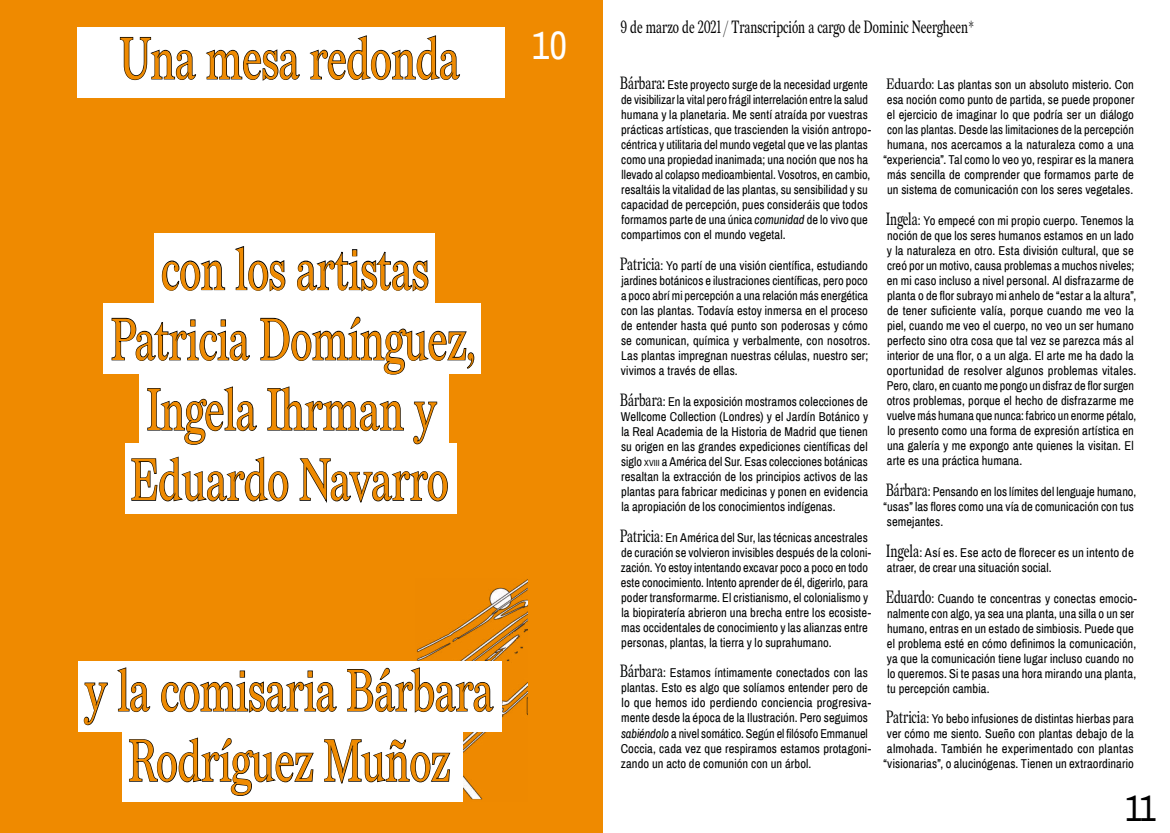
<style>
.page{position:relative;width:1170px;height:833px;background:#fff}
.page>*{position:absolute;margin:0;border:0;box-sizing:border-box;transform-origin:0 0}
.t1{font:58.88px/70.2px "Redaction";color:#ef8a00;text-align:center;scale:.7 1}
.t2{font:38.75px "Archivo Narrow";color:#fff}
.t3{font:36.25px "Archivo Narrow";color:#000}
.t4{font:17.75px "Redaction";color:#000;scale:.68 1}
.t5{font:12.5px/15px "Archivo Narrow";letter-spacing:.005em;color:#010202}
.s1{font-family:"Redaction";font-size:17.75px}
.s2{font-style:italic}
.s3{font-size:8.75px}
.s4{font-family:"Redaction";font-size:15px}
</style>
<div class="page">
<div style="left:0;top:0;width:602px;height:833px;background:#ef8a00"></div>
<img style="left:416px;top:579px;width:111px;height:222px">
<div style="left:77px;top:27px;width:427px;height:70px;background:#fff"></div>
<div style="left:154px;top:234px;width:281px;height:70px;background:#fff"></div>
<div style="left:103px;top:304px;width:378px;height:70px;background:#fff"></div>
<div style="left:139px;top:374px;width:309px;height:70px;background:#fff"></div>
<div style="left:125px;top:444px;width:332px;height:70px;background:#fff"></div>
<div style="left:122px;top:731px;width:340px;height:70px;background:#fff"></div>
<div style="left:78px;top:661px;width:423px;height:70px;background:#fff"></div>
<svg style="left:119px;top:37px;width:77px;height:44px"></svg>
<svg style="left:206px;top:49px;width:94px;height:32px"></svg>
<svg style="left:309px;top:35px;width:151px;height:46px"></svg>
<svg style="left:161px;top:260px;width:65px;height:31px"></svg>
<svg style="left:235px;top:246px;width:51px;height:46px"></svg>
<svg style="left:297px;top:249px;width:132px;height:43px"></svg>
<svg style="left:111px;top:317px;width:139px;height:44px"></svg>
<svg style="left:260px;top:316px;width:215px;height:59px"></svg>
<svg style="left:147px;top:386px;width:110px;height:59px"></svg>
<svg style="left:267px;top:386px;width:137px;height:46px"></svg>
<svg style="left:413px;top:401px;width:25px;height:44px"></svg>
<svg style="left:131px;top:456px;width:158px;height:46px"></svg>
<svg style="left:299px;top:458px;width:149px;height:45px"></svg>
<svg style="left:84px;top:682px;width:24px;height:44px"></svg>
<svg style="left:117px;top:667px;width:34px;height:45px"></svg>
<svg style="left:161px;top:670px;width:176px;height:43px"></svg>
<svg style="left:347px;top:667px;width:147px;height:46px"></svg>
<svg style="left:129px;top:737px;width:185px;height:59px"></svg>
<svg style="left:324px;top:739px;width:127px;height:45px"></svg>
<h1 class="t1" style="left:120px;top:23px;width:487px">Una mesa redonda</h1>
<h2 class="t2" style="left:532px;top:22px;width:37px">10</h2>
<h1 class="t1" style="left:111px;top:234px;width:522px">con los artistas<br>Patricia Domínguez,<br>Ingela Ihrman y<br>Eduardo Navarro</h1>
<h1 class="t1" style="left:85px;top:655px;width:585px">y la comisaria Bárbara<br>Rodríguez Muñoz</h1>
<h3 class="t4" style="left:620px;top:16px;width:521px">9 de marzo de 2021 / Transcripción a cargo de Dominic Neergheen *</h3>
<p class="t5" style="left:620px;top:78px;width:252px"><span class="s1">Bárbara:</span> Este proyecto surge de la necesidad urgente de visibilizar la vital pero frágil interrelación entre la salud humana y la planetaria. Me sentí atraída por vuestras prácticas artísticas, que trascienden la visión antropo&shy;céntrica y utilitaria del mundo vegetal que ve las plantas como una propiedad inanimada; una noción que nos ha llevado al colapso medioambiental. Vosotros, en cambio, resaltáis la vitalidad de las plantas, su sensibilidad y su capacidad de percepción, pues consideráis que todos formamos parte de una única <span class="s2">comunidad</span> de lo vivo que compartimos con el mundo vegetal.</p>
<p class="t5" style="left:620px;top:258px;width:252px"><span class="s1">Patricia</span>: Yo partí de una visión científica, estudiando jardines botánicos e ilustraciones científicas, pero poco a poco abrí mi percepción a una relación más energética con las plantas. Todavía estoy inmersa en el proceso de entender hasta qué punto son poderosas y cómo se comunican, química y verbalmente, con nosotros.<br>Las plantas impregnan nuestras células, nuestro ser; vivimos a través de ellas.</p>
<p class="t5" style="left:620px;top:394px;width:249px;text-align:justify"><span class="s1">Bárbara</span>: En la exposición mostramos colecciones de Wellcome Collection (Londres) y el Jardín Botánico y la Real Academia de la Historia de Madrid que tienen su origen en las grandes expediciones científicas del siglo <span class="s3">xviii</span> a América del Sur. Esas colecciones botánicas resaltan la extracción de los principios activos de las plantas para fabricar medicinas y ponen en evidencia la apropiación de los conocimientos indígenas.</p>
<p class="t5" style="left:620px;top:530px;width:252px"><span class="s1">Patricia</span>: En América del Sur, las técnicas ancestrales de curación se volvieron invisibles después de la coloni&shy;zación. Yo estoy intentando excavar poco a poco en todo este conocimiento. Intento aprender de él, digerirlo, para poder transformarme. El cristianismo, el colonialismo y la biopiratería abrieron una brecha entre los ecosiste&shy;mas occidentales de conocimiento y las alianzas entre personas, plantas, la tierra y lo suprahumano.</p>
<p class="t5" style="left:620px;top:665px;width:252px"><span class="s1">Bárbara</span>: Estamos íntimamente conectados con las plantas. Esto es algo que solíamos entender pero de lo que hemos ido perdiendo conciencia progresiva&shy;mente desde la época de la Ilustración. Pero seguimos <span class="s2">sabiéndolo</span> a nivel somático. Según el filósofo Emmanuel Coccia, cada vez que respiramos estamos protagoni&shy;zando un acto de comunión con un árbol.</p>
<p class="t5" style="left:883px;top:78px;width:252px;text-align:justify"><span class="s4">Eduardo</span>: Las plantas son un absoluto misterio. Con esa noción como punto de partida, se puede proponer el ejercicio de imaginar lo que podría ser un diálogo con las plantas. Desde las limitaciones de la percepción humana, nos acercamos a la naturaleza como a una “experiencia”. Tal como lo veo yo, respirar es la manera más sencilla de comprender que formamos parte de un sistema de comunicación con los seres vegetales.</p>
<p class="t5" style="left:886px;top:213px;width:251px"><span class="s1">Ingela</span>: Yo empecé con mi propio cuerpo. Tenemos la noción de que los seres humanos estamos en un lado y la naturaleza en otro. Esta división cultural, que se creó por un motivo, causa problemas a muchos niveles; en mi caso incluso a nivel personal. Al disfrazarme de planta o de flor subrayo mi anhelo de “estar a la altura”, de tener suficiente valía, porque cuando me veo la piel, cuando me veo el cuerpo, no veo un ser humano perfecto sino otra cosa que tal vez se parezca más al interior de una flor, o a un alga. El arte me ha dado la oportunidad de resolver algunos problemas vitales.<br>Pero, claro, en cuanto me pongo un disfraz de flor surgen otros problemas, porque el hecho de disfrazarme me vuelve más humana que nunca: fabrico un enorme pétalo, lo presento como una forma de expresión artística en una galería y me expongo ante quienes la visitan. El arte es una práctica humana.</p>
<p class="t5" style="left:883px;top:484px;width:254px"><span class="s1">Bárbara</span>: Pensando en los límites del lenguaje humano, “usas” las flores como una vía de comunicación con tus semejantes.</p>
<p class="t5" style="left:886px;top:545px;width:249px"><span class="s1">Ingela</span>: Así es. Ese acto de florecer es un intento de atraer, de crear una situación social.</p>
<p class="t5" style="left:886px;top:591px;width:252px"><span class="s1">Eduardo</span>: Cuando te concentras y conectas emocio&shy;nalmente con algo, ya sea una planta, una silla o un ser humano, entras en un estado de simbiosis. Puede que el problema esté en cómo definimos la comunicación, ya que la comunicación tiene lugar incluso cuando no lo queremos. Si te pasas una hora mirando una planta, tu percepción cambia.</p>
<p class="t5" style="left:883px;top:712px;width:252px;text-align:justify"><span class="s1">Patricia</span>: Yo bebo infusiones de distintas hierbas para ver cómo me siento. Sueño con plantas debajo de la almohada. También he experimentado con plantas “visionarias”, o alucinógenas. Tienen un extraordinario</p>
<h3 class="t3" style="left:1125px;top:786px;width:32px">11</h3>
</div>
